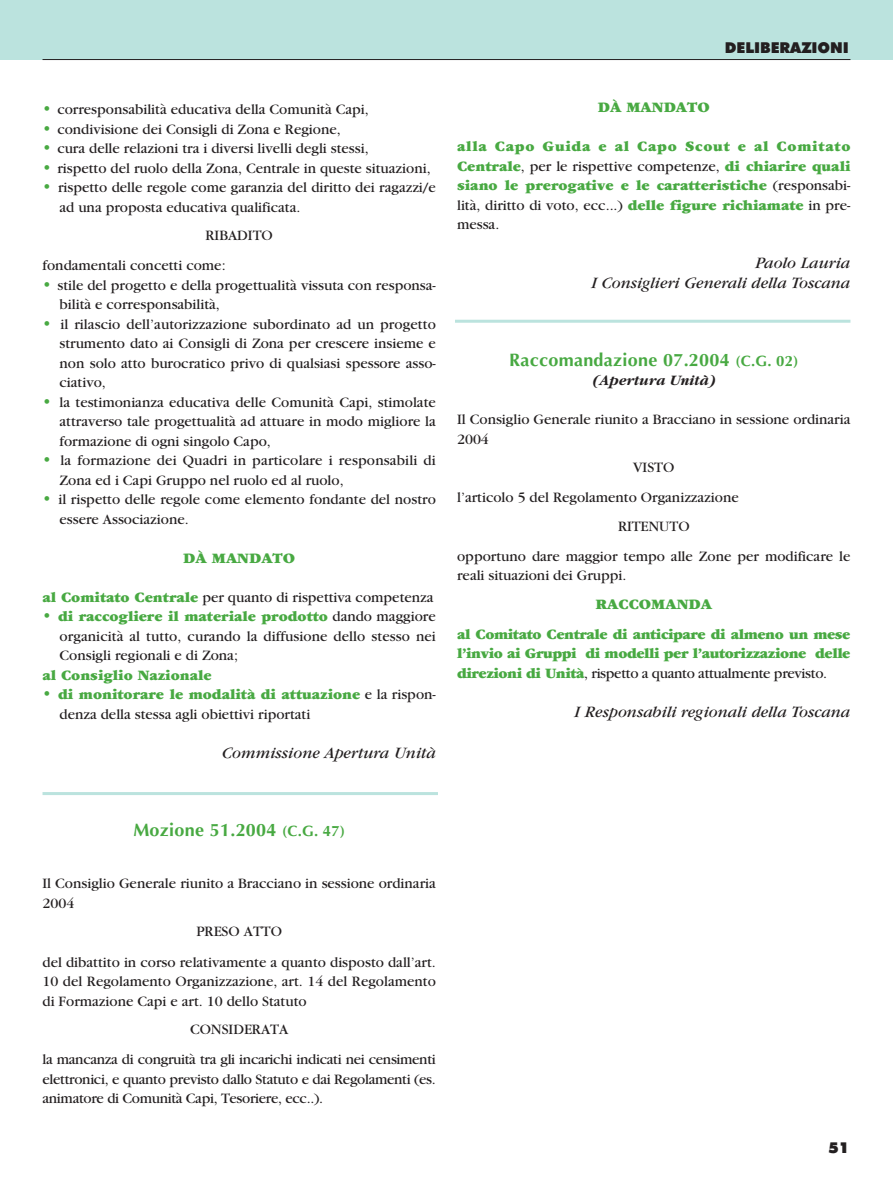
<style>
.page{position:relative;width:893px;height:1191px;background:#fff}
.page>*{position:absolute;margin:0;border:0;box-sizing:border-box;transform-origin:0 0}
.t1{font:700 18px "Optima";letter-spacing:.015em;color:#48a942}
.t2{font:italic 16.5px/19.5px "Garamond";color:#231f20;text-align:right}
.t3{font:15px/19.5px "Garamond";color:#231f20}
.t4{font:900 15px/19.5px "Garamond";color:#48a942;text-align:justify}
.t5{font:15px/30px "Garamond";letter-spacing:-.02em;color:#231f20;text-align:center}
.t6{font:900 15px/30px "Garamond";letter-spacing:-.025em;color:#48a942;text-align:center}
.t7{font:900 15px "Futura BT";color:#231f20}
.t8{font:italic 700 15px "Garamond";color:#231f20}
.s1{font-weight:900;font-size:18px;color:#48a942}
.s2{font-weight:900;color:#48a942}
.s3{font-weight:400;color:#231f20}
.s4{font-size:15px}
</style>
<div class="page">
<div style="left:0;top:0;width:893px;height:59px;background:#bbe3de"></div>
<hr style="left:43px;top:59px;width:807px;height:1px;background:#231f20">
<hr style="left:43px;top:792px;width:395px;height:3px;background:#bbe3de">
<hr style="left:455px;top:320px;width:395px;height:3px;background:#bbe3de">
<p class="t3" style="left:43px;top:101px;width:328px"><span class="s1">•</span> corresponsabilità educativa della Comunità Capi,</p>
<p class="t3" style="left:43px;top:121px;width:300px"><span class="s1">•</span> condivisione dei Consigli di Zona e Regione,</p>
<p class="t3" style="left:43px;top:140px;width:328px"><span class="s1">•</span> cura delle relazioni tra i diversi livelli degli stessi,</p>
<p class="t3" style="left:43px;top:160px;width:390px"><span class="s1">•</span> rispetto del ruolo della Zona, Centrale in queste situazioni,</p>
<p class="t3" style="left:60px;top:179px;width:378px;text-indent:-17px"><span class="s1">•</span> rispetto delle regole come garanzia del diritto dei ragazzi/e ad una proposta educativa qualificata.</p>
<p class="t3" style="left:43px;top:222px;width:232px;line-height:30px;text-indent:163px">RIBADITO fondamentali concetti come:</p>
<p class="t3" style="left:60px;top:277px;width:378px;text-indent:-17px"><span class="s1">•</span> stile del progetto e della progettualità vissuta con responsa&shy;bilità e corresponsabilità,</p>
<p class="t3" style="left:60px;top:316px;width:378px;text-align:justify;text-indent:-17px"><span class="s1">•</span> il rilascio dell’autorizzazione subordinato ad un progetto strumento dato ai Consigli di Zona per crescere insieme e non solo atto burocratico privo di qualsiasi spessore asso&shy;ciativo,</p>
<p class="t3" style="left:60px;top:394px;width:378px;text-align:justify;text-indent:-17px"><span class="s1">•</span> la testimonianza educativa delle Comunità Capi, stimolate attraverso tale progettualità ad attuare in modo migliore la formazione di ogni singolo Capo,</p>
<p class="t3" style="left:60px;top:452px;width:378px;text-indent:-17px"><span class="s1">•</span> la formazione dei Quadri in particolare i responsabili di<br>Zona ed i Capi Gruppo nel ruolo ed al ruolo,</p>
<p class="t3" style="left:60px;top:491px;width:378px;text-indent:-17px"><span class="s1">•</span> il rispetto delle regole come elemento fondante del nostro essere Associazione.</p>
<p class="t4" style="left:183px;top:550px;width:113px">DÀ MANDATO</p>
<p class="t3" style="left:43px;top:589px;width:393px"><span class="s2">al Comitato Centrale</span> per quanto di rispettiva competenza</p>
<p class="t3" style="left:60px;top:608px;width:378px;text-align:justify;text-indent:-17px"><span class="s1">•</span> <span class="s2">di raccogliere il materiale prodotto</span> dando maggiore organicità al tutto, curando la diffusione dello stesso nei Consigli regionali e di Zona;</p>
<p class="t4" style="left:43px;top:667px;width:171px">al Consiglio Nazionale</p>
<p class="t3" style="left:60px;top:686px;width:378px;text-indent:-17px"><span class="s1">•</span> <span class="s2">di monitorare le modalità di attuazione</span> e la rispon&shy;denza della stessa agli obiettivi riportati</p>
<p class="t2" style="left:222px;top:744px;width:215px">Commissione Apertura Unità</p>
<p class="t7" style="left:725px;top:43px;width:126px">DELIBERAZIONI</p>
<p class="t4" style="left:598px;top:99px;width:113px">DÀ MANDATO</p>
<p class="t4" style="left:457px;top:138px;width:395px">alla Capo Guida e al Capo Scout e al Comitato Centrale<span class="s3">, per le rispettive competenze,</span> di chiarire quali siano le prerogative e le caratteristiche <span class="s3">(responsabi&shy;lità, diritto di voto, ecc...)</span> delle figure richiamate <span class="s3">in pre&shy;messa.</span></p>
<p class="t2" style="left:591px;top:255px;width:261px">Paolo Lauria<br>I Consiglieri Generali della Toscana</p>
<p class="t1" style="left:509px;top:352px;width:291px">Raccomandazione 07.2004 <span class="s4">(C.G. 02)</span></p>
<p class="t8" style="left:592px;top:375px;width:125px">(Apertura Unità)</p>
<p class="t3" style="left:457px;top:411px;width:395px">Il Consiglio Generale riunito a Bracciano in sessione ordinaria<br>2004</p>
<p class="t3" style="left:457px;top:454px;width:283px;line-height:30px;text-indent:176px">VISTO<br>l’articolo 5 del Regolamento Organizzazione</p>
<p class="t3" style="left:457px;top:512px;width:395px;line-height:30px;text-align:center">RITENUTO<br>opportuno dare maggior tempo alle Zone per modificare le</p>
<p class="t3" style="left:457px;top:567px;width:171px">reali situazioni dei Gruppi.</p>
<p class="t6" style="left:457px;top:590px;width:395px">RACCOMANDA<br>al Comitato Centrale di anticipare di almeno un mese</p>
<p class="t6" style="left:457px;top:645px;width:395px;line-height:19.5px;text-align:left">l’invio ai Gruppi di modelli per l’autorizzazione delle direzioni di Unità<span class="s3">, rispetto a quanto attualmente previsto.</span></p>
<p class="t2" style="left:575px;top:703px;width:277px">I Responsabili regionali della Toscana</p>
<p class="t1" style="left:133px;top:822px;width:213px">Mozione 51.2004 <span class="s4">(C.G. 47)</span></p>
<p class="t3" style="left:43px;top:875px;width:395px">Il Consiglio Generale riunito a Bracciano in sessione ordinaria<br>2004</p>
<p class="t3" style="left:43px;top:918px;width:395px;line-height:30px;text-align:center">PRESO ATTO<br>del dibattito in corso relativamente a quanto disposto dall’art.</p>
<p class="t3" style="left:43px;top:973px;width:395px">10 del Regolamento Organizzazione, art. 14 del Regolamento di Formazione Capi e art. 10 dello Statuto</p>
<p class="t5" style="left:43px;top:1015px;width:395px">CONSIDERATA<br>la mancanza di congruità tra gli incarichi indicati nei censimenti</p>
<p class="t5" style="left:43px;top:1070px;width:395px;line-height:19.5px;text-align:left">elettronici, e quanto previsto dallo Statuto e dai Regolamenti (es. animatore di Comunità Capi, Tesoriere, ecc..).</p>
<p class="t7" style="left:828px;top:1142px;width:22px">51</p>
</div>
